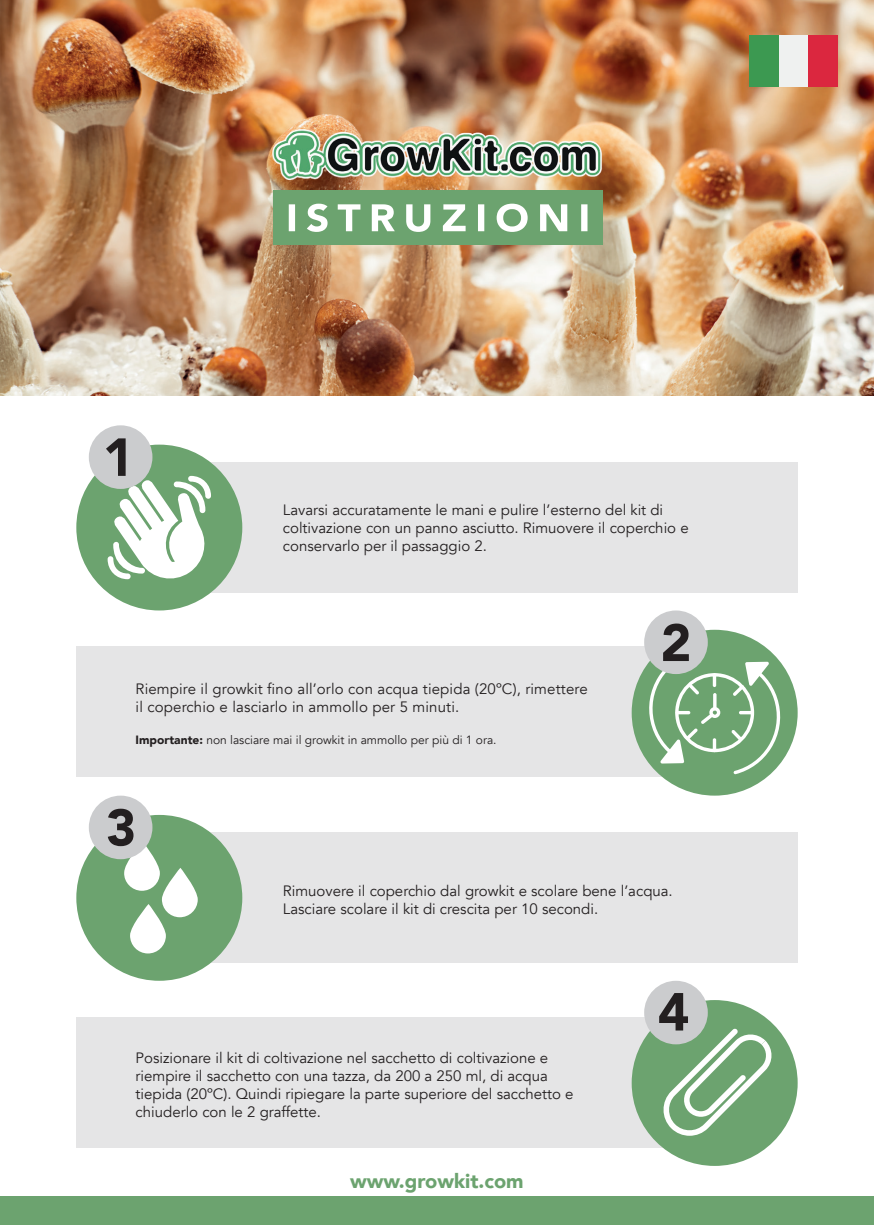
<style>
.page{position:relative;width:874px;height:1225px;background:#fff}
.page>*{position:absolute;margin:0;border:0;box-sizing:border-box;transform-origin:0 0}
.t1{font:900 20px "Avenir";color:#6ca36f}
.t2{font:15px/18px "Avenir";color:#231f20}
.t3{font:12px "Avenir";color:#231f20}
.s1{font-weight:900}
</style>
<div class="page">
<div style="left:159px;top:462px;width:638px;height:131px;background:#e5e5e6"></div>
<div style="left:159px;top:832px;width:638px;height:131px;background:#e5e5e6"></div>
<div style="left:76px;top:646px;width:645px;height:130px;background:#e5e5e6"></div>
<div style="left:76px;top:1017px;width:645px;height:131px;background:#e5e5e6"></div>
<img style="left:0;top:0;width:873px;height:396px">
<div style="left:0;top:1196px;width:873px;height:29px;background:#6ca36f"></div>
<div style="left:76px;top:444px;width:166px;height:166px;background:#6ca36f;border-radius:50%"></div>
<div style="left:76px;top:815px;width:166px;height:165px;background:#6ca36f;border-radius:50%"></div>
<div style="left:631px;top:630px;width:166px;height:165px;background:#6ca36f;border-radius:50%"></div>
<div style="left:631px;top:1000px;width:166px;height:166px;background:#6ca36f;border-radius:50%"></div>
<div style="left:643px;top:980px;width:64px;height:64px;background:#cbccce;border-radius:50%"></div>
<svg style="left:162px;top:868px;width:36px;height:49px"></svg>
<svg style="left:130px;top:904px;width:36px;height:49px"></svg>
<div style="left:89px;top:795px;width:63px;height:64px;background:#cbccce;border-radius:50%"></div>
<svg style="left:108px;top:808px;width:52px;height:83px"></svg>
<div style="left:89px;top:425px;width:63px;height:64px;background:#cbccce;border-radius:50%"></div>
<svg style="left:106px;top:438px;width:105px;height:142px"></svg>
<div style="left:643px;top:610px;width:64px;height:64px;background:#cbccce;border-radius:50%"></div>
<svg style="left:648px;top:623px;width:132px;height:151px"></svg>
<svg style="left:659px;top:993px;width:114px;height:142px"></svg>
<div style="left:273px;top:191px;width:329px;height:54px;background:#6ca36f"></div>
<svg style="left:288px;top:204px;width:299px;height:28px"></svg>
<div style="left:749px;top:35px;width:29px;height:51px;background:#3c9951"></div>
<div style="left:778px;top:35px;width:29px;height:51px;background:#eff1f0"></div>
<div style="left:807px;top:35px;width:30px;height:51px;background:#db273f"></div>
<img style="left:241px;top:110px;width:380px;height:71px">
<p class="t2" style="left:283px;top:501px;width:407px">Lavarsi accuratamente le mani e pulire l’esterno del kit di coltivazione con un panno asciutto. Rimuovere il coperchio e conservarlo per il passaggio 2.</p>
<p class="t2" style="left:135px;top:679px;width:453px">Riempire il growkit fino all’orlo con acqua tiepida (20ºC), rimettere il coperchio e lasciarlo in ammollo per 5 minuti.</p>
<p class="t3" style="left:135px;top:732px;width:362px"><span class="s1">Importante:</span> non lasciare mai il growkit in ammollo per più di 1 ora.</p>
<p class="t2" style="left:283px;top:882px;width:391px">Rimuovere il coperchio dal growkit e scolare bene l’acqua.<br>Lasciare scolare il kit di crescita per 10 secondi.</p>
<p class="t2" style="left:135px;top:1049px;width:439px">Posizionare il kit di coltivazione nel sacchetto di coltivazione e riempire il sacchetto con una tazza, da 200 a 250 ml, di acqua tiepida (20ºC). Quindi ripiegare la parte superiore del sacchetto e chiuderlo con le 2 graffette.</p>
<h1 class="t1" style="left:350px;top:1164px;width:175px">www.growkit.com</h1>
</div>
